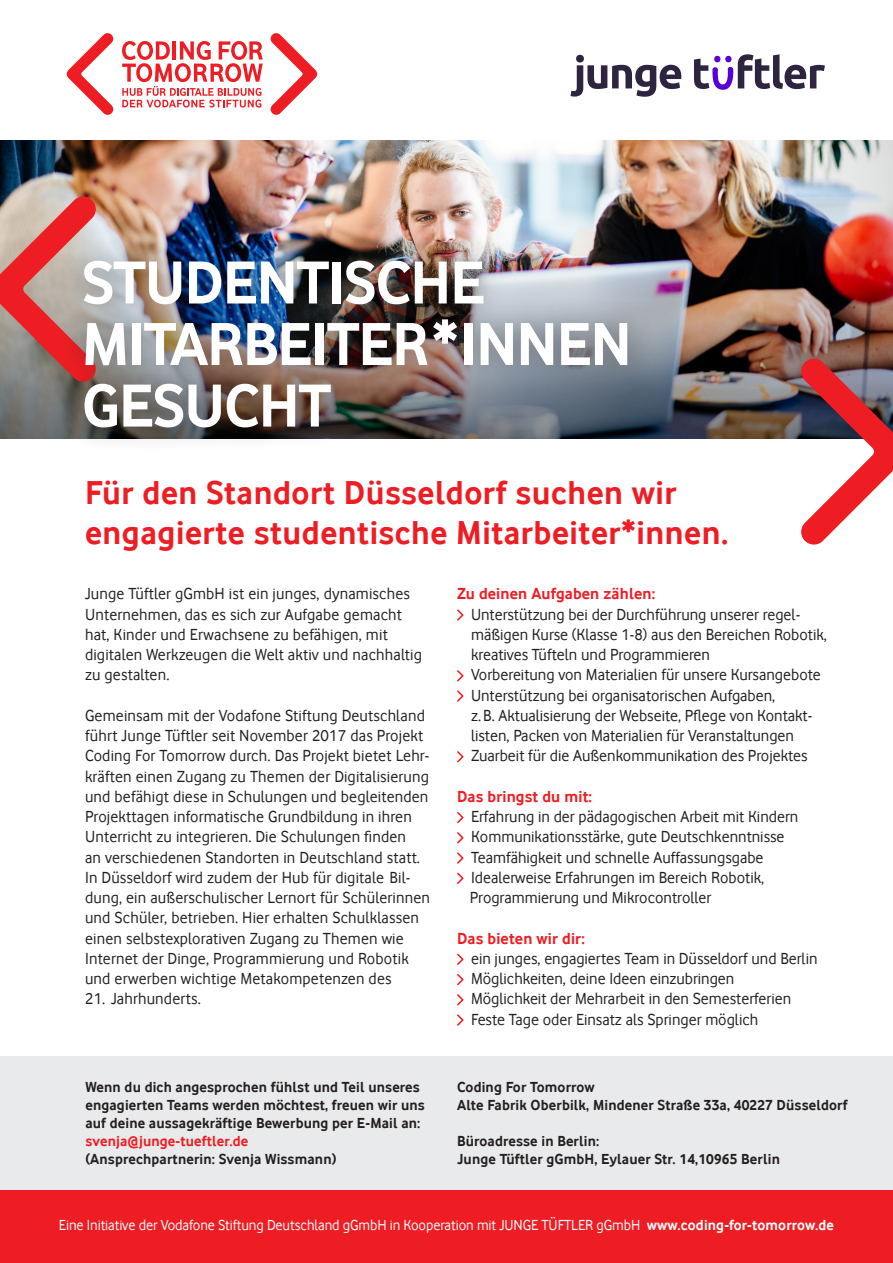
<style>
.page{position:relative;width:893px;height:1263px;background:#fff}
.page>*{position:absolute;margin:0;border:0;box-sizing:border-box;transform-origin:0 0}
.t1{font:700 62.85px/61.5px "Vodafone Rg";letter-spacing:-.02em;color:#fff}
.t2{font:700 34.2px/39.9px "Vodafone Rg";letter-spacing:.015em;color:#ee1d23}
.t3{font:16.5px/20.2px "Vodafone Rg";color:#231f20}
.t4{font:700 16.5px "Vodafone Rg";letter-spacing:.01em;color:#ee1d23}
.t5{font:700 15px/18px "Vodafone Rg";letter-spacing:.01em;color:#231f20}
.t6{font:15px "Vodafone Rg";letter-spacing:-.005em;color:#fff}
.t7{font:700 15px "Vodafone Rg";letter-spacing:.01em;color:#ee1d23}
.s1{font-weight:700}
</style>
<div class="page">
<div style="left:0;top:1056px;width:893px;height:135px;background:#e9eaeb"></div>
<img style="left:0;top:140px;width:893px;height:32px">
<svg style="left:122px;top:41px;width:141px;height:67px"></svg>
<svg style="left:67px;top:33px;width:46px;height:82px"></svg>
<svg style="left:271px;top:33px;width:46px;height:82px"></svg>
<img style="left:0;top:172px;width:893px;height:266px">
<svg style="left:787px;top:359px;width:106px;height:186px"></svg>
<svg style="left:0;top:197px;width:104px;height:185px;background:#c87571"></svg>
<div style="left:58px;top:234px;width:596px;height:220px;background:#231f20;opacity:.46"></div>
<svg style="left:570px;top:55px;width:111px;height:42px"></svg>
<svg style="left:694px;top:54px;width:131px;height:36px"></svg>
<svg style="left:457px;top:609px;width:6px;height:12px"></svg>
<svg style="left:457px;top:670px;width:6px;height:11px"></svg>
<svg style="left:457px;top:690px;width:6px;height:12px"></svg>
<svg style="left:457px;top:751px;width:6px;height:11px"></svg>
<svg style="left:457px;top:812px;width:6px;height:11px"></svg>
<svg style="left:457px;top:832px;width:6px;height:11px"></svg>
<svg style="left:457px;top:852px;width:6px;height:12px"></svg>
<svg style="left:457px;top:873px;width:6px;height:11px"></svg>
<svg style="left:457px;top:954px;width:6px;height:11px"></svg>
<svg style="left:457px;top:974px;width:6px;height:11px"></svg>
<svg style="left:457px;top:994px;width:6px;height:11px"></svg>
<svg style="left:457px;top:1014px;width:6px;height:12px"></svg>
<div style="left:0;top:1191px;width:893px;height:72px;background:#ee1d23"></div>
<h1 class="t1" style="left:82px;top:251px;width:551px">STUDENTISCHE<br>MITARBEITER*INNEN<br>GESUCHT</h1>
<h2 class="t2" style="left:85px;top:472px;width:645px">Für den Standort Düsseldorf suchen wir engagierte studentische Mitarbeiter*innen.</h2>
<p class="t3" style="left:85px;top:584px;width:338px">Junge Tüftler gGmbH ist ein junges, dynamisches Unternehmen, das es sich zur Aufgabe gemacht hat, Kinder und Erwachsene zu befähigen, mit digitalen Werkzeugen die Welt aktiv und nachhaltig zu gestalten.</p>
<p class="t3" style="left:85px;top:705px;width:346px">Gemeinsam mit der Vodafone Stiftung Deutschland führt Junge Tüftler seit November 2017 das Projekt Coding For Tomorrow durch. Das Projekt bietet Lehr&shy;kräften einen Zugang zu Themen der Digitalisierung und befähigt diese in Schulungen und begleitenden Projekttagen informatische Grundbildung in ihren Unterricht zu integrieren. Die Schulungen finden<br>an verschiedenen Standorten in Deutschland statt.<br>In Düsseldorf wird zudem der Hub für digitale Bil&shy;dung, ein außerschulischer Lernort für Schülerinnen und Schüler, betrieben. Hier erhalten Schulklassen einen selbstexplorativen Zugang zu Themen wie Internet der Dinge, Programmierung und Robotik und erwerben wichtige Metakompetenzen des</p>
<p class="t3" style="left:85px;top:988px;width:117px">21. Jahrhunderts.</p>
<p class="t5" style="left:85px;top:1078px;width:341px">Wenn du dich angesprochen fühlst und Teil unseres engagierten Teams werden möchtest, freuen wir uns auf deine aussagekräftige Bewerbung per E-Mail an:</p>
<p class="t7" style="left:85px;top:1132px;width:164px">svenja@junge-tueftler.de</p>
<p class="t5" style="left:85px;top:1150px;width:253px">(Ansprechpartnerin: Svenja Wissmann)</p>
<p class="t4" style="left:457px;top:584px;width:200px">Zu deinen Aufgaben zählen:</p>
<p class="t3" style="left:471px;top:604px;width:357px">Unterstützung bei der Durchführung unserer regel&shy;mäßigen Kurse (Klasse 1-8) aus den Bereichen Robotik, kreatives Tüfteln und Programmieren<br>Vorbereitung von Materialien für unsere Kursangebote Unterstützung bei organisatorischen Aufgaben,<br>z.B. Aktualisierung der Webseite, Pflege von Kontakt&shy;listen, Packen von Materialien für Veranstaltungen Zuarbeit für die Außenkommunikation des Projektes</p>
<p class="t4" style="left:457px;top:787px;width:137px">Das bringst du mit:</p>
<p class="t3" style="left:470px;top:806px;width:330px">Erfahrung in der pädagogischen Arbeit mit Kindern Kommunikationsstärke, gute Deutschkenntnisse Teamfähigkeit und schnelle Auffassungsgabe Idealerweise Erfahrungen im Bereich Robotik, Programmierung und Mikrocontroller</p>
<p class="t4" style="left:457px;top:928px;width:129px">Das bieten wir dir:</p>
<p class="t3" style="left:471px;top:948px;width:348px">ein junges, engagiertes Team in Düsseldorf und Berlin Möglichkeiten, deine Ideen einzubringen<br>Möglichkeit der Mehrarbeit in den Semesterferien Feste Tage oder Einsatz als Springer möglich</p>
<p class="t5" style="left:457px;top:1078px;width:392px">Coding For Tomorrow<br>Alte Fabrik Oberbilk, Mindener Straße 33a, 40227 Düsseldorf</p>
<p class="t5" style="left:457px;top:1132px;width:324px">Büroadresse in Berlin:<br>Junge Tüftler gGmbH, Eylauer Str. 14,10965 Berlin</p>
<p class="t6" style="left:59px;top:1216px;width:777px">Eine Initiative der Vodafone Stiftung Deutschland gGmbH in Kooperation mit JUNGE TÜFTLER gGmbH <span class="s1">www.coding-for-tomorrow.de</span></p>
</div>
